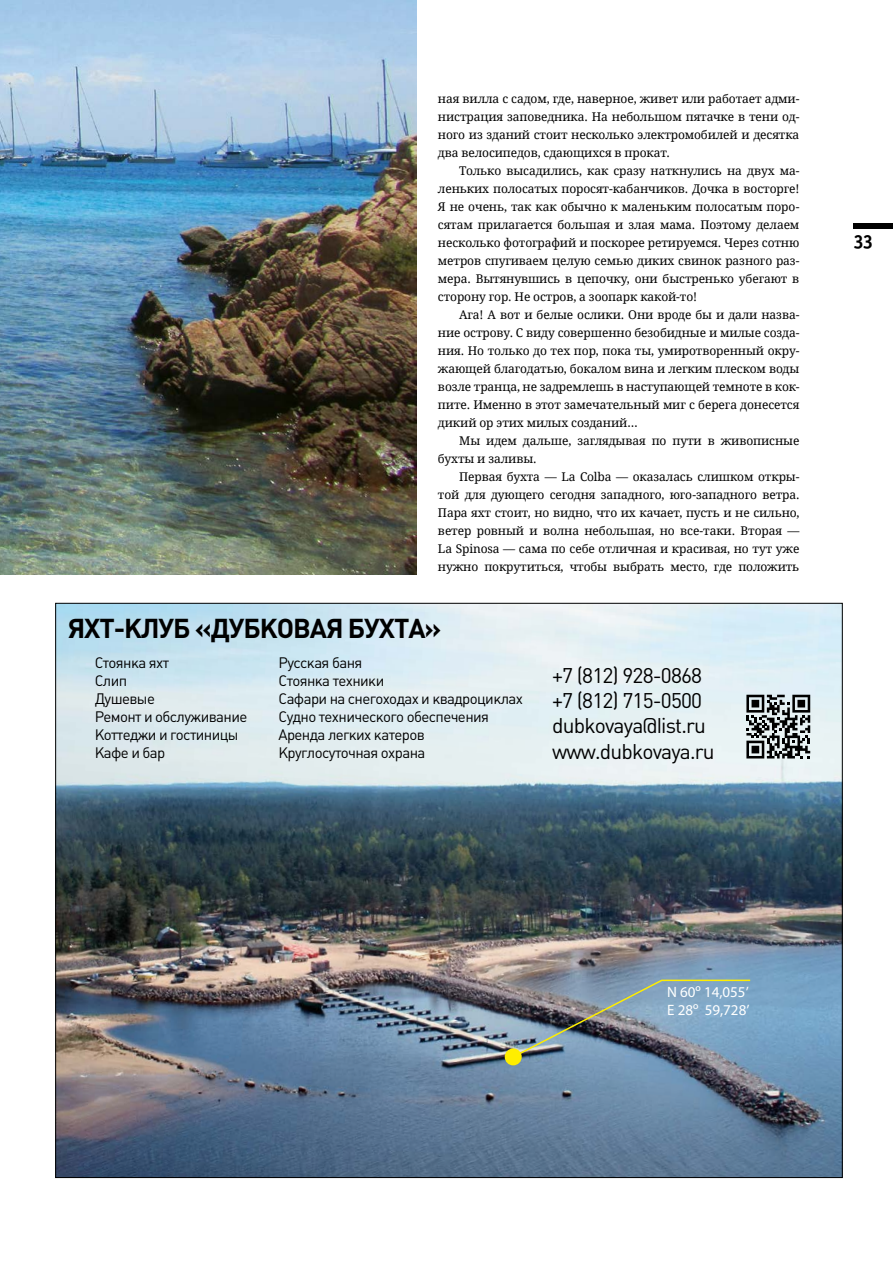
<style>
.page{position:relative;width:893px;height:1263px;background:#fff}
.page>*{position:absolute;margin:0;border:0;box-sizing:border-box;transform-origin:0 0}
.t1{font:700 27px "Plumb";letter-spacing:-.04em;color:#000}
.t2{font:21px/25.2px "Plumb";letter-spacing:-.04em;color:#000}
.t3{font:19.5px "Officina Serif Bold SCC";color:#000}
.t4{font:15px/18px "Plumb";letter-spacing:-.04em;color:#000}
.t5{font:15px/18px "Myriad Pro";color:#fff}
.t6{font:12px/18px "Droid Serif";letter-spacing:-.01em;color:#000;text-align:justify}
</style>
<div class="page">
<img style="left:0;top:0;width:417px;height:575px">
<div style="left:854px;top:223px;width:39px;height:6px;background:#000"></div>
<img style="left:57px;top:605px;width:784px;height:571px">
<svg style="left:746px;top:695px;width:64px;height:63px;background:#717677"></svg>
<div style="left:505px;top:1048px;width:17px;height:17px;background:#fe0;border-radius:50%"></div>
<img style="left:511px;top:979px;width:241px;height:80px">
<p class="t6" style="left:438px;top:90px;width:363px">ная вилла с садом, где, наверное, живет или работает адми&shy;нистрация заповедника. На небольшом пятачке в тени од&shy;ного из зданий стоит несколько электромобилей и десятка два велосипедов, сдающихся в прокат.</p>
<p class="t6" style="left:438px;top:162px;width:363px;text-indent:21px">Только высадились, как сразу наткнулись на двух ма&shy;леньких полосатых поросят-кабанчиков. Дочка в восторге!<br>Я не очень, так как обычно к маленьким полосатым поро&shy;сятам прилагается большая и злая мама. Поэтому делаем несколько фотографий и поскорее ретируемся. Через сотню метров спугиваем целую семью диких свинок разного раз&shy;мера. Вытянувшись в цепочку, они быстренько убегают в сторону гор. Не остров, а зоопарк какой-то!</p>
<p class="t6" style="left:438px;top:306px;width:363px;text-indent:21px">Ага! А вот и белые ослики. Они вроде бы и дали назва&shy;ние острову. С виду совершенно безобидные и милые созда&shy;ния. Но только до тех пор, пока ты, умиротворенный окру&shy;жающей благодатью, бокалом вина и легким плеском воды возле транца, не задремлешь в наступающей темноте в кок&shy;пите. Именно в этот замечательный миг с берега донесется дикий ор этих милых созданий…</p>
<p class="t6" style="left:438px;top:432px;width:363px;text-indent:21px">Мы идем дальше, заглядывая по пути в живописные бухты и заливы.</p>
<p class="t6" style="left:438px;top:468px;width:363px;text-indent:21px">Первая бухта — La Colba — оказалась слишком откры&shy;той для дующего сегодня западного, юго-западного ветра.<br>Пара яхт стоит, но видно, что их качает, пусть и не сильно, ветер ровный и волна небольшая, но все-таки. Вторая — La Spinosa — сама по себе отличная и красивая, но тут уже нужно покрутиться, чтобы выбрать место, где положить</p>
<h1 class="t1" style="left:68px;top:613px;width:375px">ЯХТ-КЛУБ «ДУБКОВАЯ БУХТА»</h1>
<p class="t4" style="left:95px;top:654px;width:154px">Стоянка яхт<br>Слип<br>Душевые<br>Ремонт и обслуживание<br>Коттеджи и гостиницы<br>Кафе и бар</p>
<p class="t4" style="left:278px;top:654px;width:246px">Русская баня<br>Стоянка техники<br>Сафари на снегоходах и квадроциклах<br>Судно технического обеспечения<br>Аренда легких катеров<br>Круглосуточная охрана</p>
<h2 class="t2" style="left:552px;top:663px;width:164px">+7 (812) 928-0868 +7 (812) 715-0500 dubkovaya@list.ru www.dubkovaya.ru</h2>
<h3 class="t3" style="left:853px;top:229px;width:21px">33</h3>
<p class="t5" style="left:667px;top:982px;width:84px">N 60º 14,055’<br>E 28º 59,728’</p>
</div>
